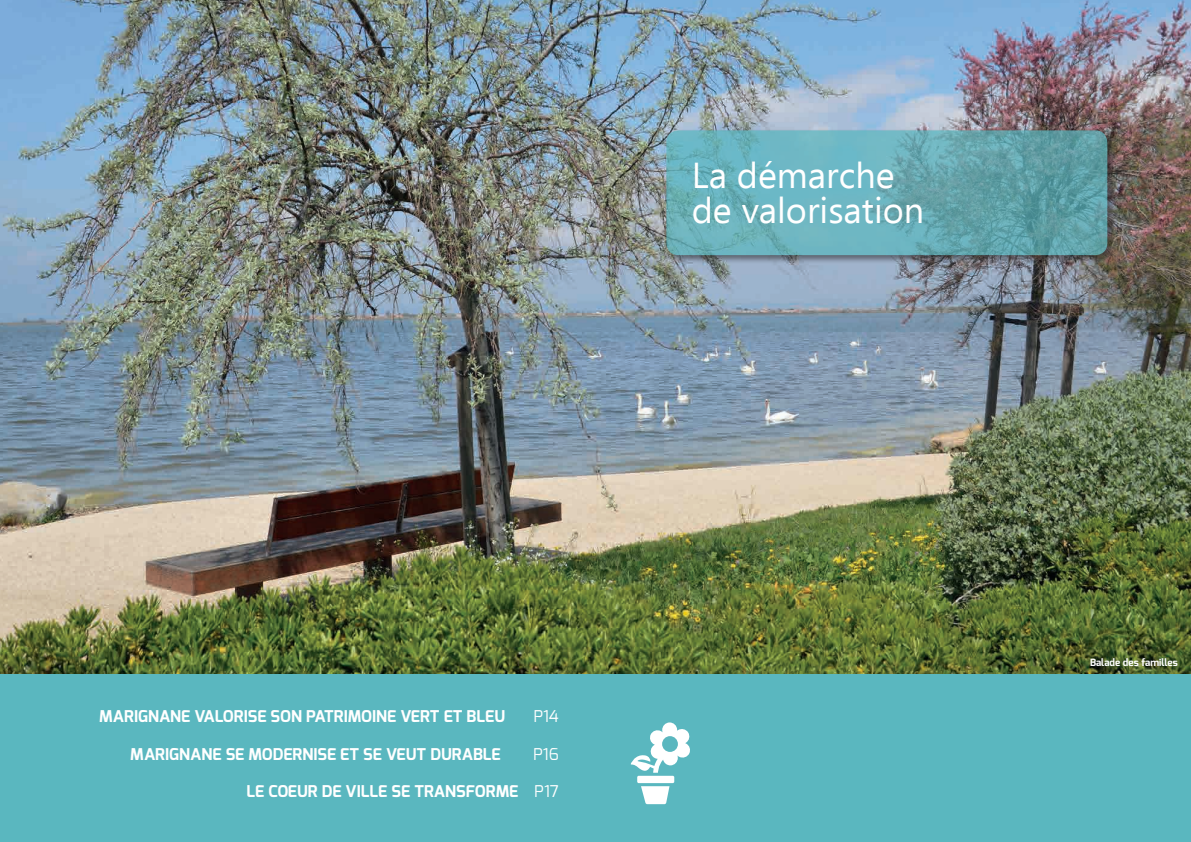
<style>
.page{position:relative;width:1191px;height:842px;background:#fff}
.page>*{position:absolute;margin:0;border:0;box-sizing:border-box;transform-origin:0 0}
.t1{font:36px/35.6px "Ebrima";color:#fff}
.t2{font:700 16.3px "Exo";color:#fff}
.t3{font:16.3px "Exo";color:#fff}
.t4{font:700 10px "Exo";color:#fff}
.s1{font-weight:400}
</style>
<div class="page">
<img style="left:0;top:0;width:1191px;height:675px">
<div style="left:665px;top:129px;width:451px;height:136px;background:#231f20;opacity:.75"></div>
<svg style="left:666px;top:130px;width:441px;height:125px;background:#67acb5"></svg>
<div style="left:0;top:675px;width:1191px;height:167px;background:#5ab7bf"></div>
<div style="left:637px;top:776px;width:37px;height:7px;background:#fff;border-radius:2px"></div>
<svg style="left:630px;top:722px;width:60px;height:51px"></svg>
<svg style="left:641px;top:786px;width:28px;height:18px"></svg>
<h1 class="t1" style="left:692px;top:160px;width:234px">La démarche de valorisation</h1>
<p class="t2" style="left:99px;top:706px;width:407px">MARIGNANE VALORISE SON PATRIMOINE VERT ET BLEU</p>
<p class="t3" style="left:533px;top:706px;width:27px">P14</p>
<p class="t2" style="left:130px;top:744px;width:372px">MARIGNANE SE MODERNISE ET SE VEUT DURABLE</p>
<p class="t3" style="left:533px;top:744px;width:27px">P16</p>
<p class="t2" style="left:246px;top:780px;width:314px">LE COEUR DE VILLE SE TRANSFORME <span class="s1">P17</span></p>
<p class="t4" style="left:1090px;top:656px;width:89px">Balade des familles</p>
</div>
